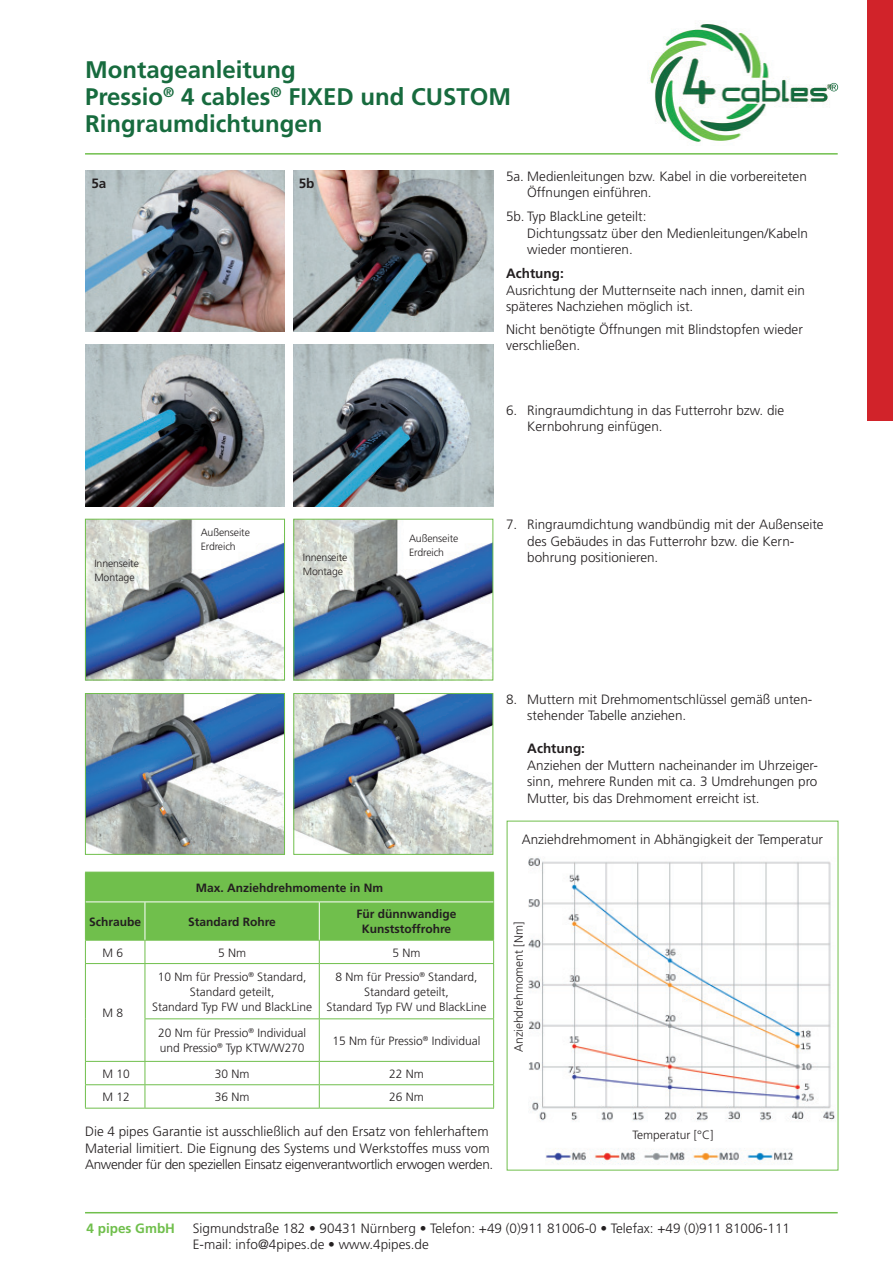
<style>
.page{position:relative;width:893px;height:1263px;background:#fff}
.page>*{position:absolute;margin:0;border:0;box-sizing:border-box;transform-origin:0 0}
.t1{font:700 24px/27px "Frutiger";color:#176b3e}
.t2{font:300 13.5px/16.5px "Frutiger";color:#231f20}
.t3{font:700 13.5px "Frutiger";color:#231f20}
.t4{font:700 13.5px "Frutiger";color:#70bf4c}
.t5{font:300 12px/15px "Frutiger";color:#231f20;text-align:center}
.t6{font:700 12px/15px "Frutiger";color:#231f20;text-align:center}
.t7{font:300 10.5px/13.5px "Frutiger";letter-spacing:-.01em;color:#231f20}
</style>
<div class="page">
<img style="left:647px;top:23px;width:187px;height:119px">
<hr style="left:85px;top:1212px;width:753px;height:1px;background:#70bf4c">
<hr style="left:85px;top:153px;width:753px;height:2px;background:#70bf4c">
<svg style="left:830px;top:83px;width:8px;height:8px"></svg>
<svg style="left:85px;top:872px;width:409px;height:91px"></svg>
<hr style="left:85px;top:963px;width:60px;height:1px;background:#70bf4c">
<hr style="left:85px;top:964px;width:1px;height:55px;background:#70bf4c">
<hr style="left:85px;top:1019px;width:1px;height:42px;background:#70bf4c">
<hr style="left:145px;top:963px;width:174px;height:1px;background:#70bf4c">
<hr style="left:145px;top:964px;width:1px;height:54px;background:#70bf4c">
<hr style="left:319px;top:963px;width:175px;height:1px;background:#70bf4c">
<hr style="left:319px;top:964px;width:1px;height:54px;background:#70bf4c">
<hr style="left:493px;top:964px;width:1px;height:54px;background:#70bf4c">
<hr style="left:145px;top:1018px;width:174px;height:1px;background:#70bf4c">
<hr style="left:145px;top:1019px;width:1px;height:42px;background:#70bf4c">
<hr style="left:319px;top:1018px;width:175px;height:1px;background:#70bf4c">
<hr style="left:319px;top:1019px;width:1px;height:42px;background:#70bf4c">
<hr style="left:493px;top:1019px;width:1px;height:42px;background:#70bf4c">
<hr style="left:85px;top:1061px;width:60px;height:1px;background:#70bf4c">
<hr style="left:145px;top:1061px;width:174px;height:1px;background:#70bf4c">
<hr style="left:319px;top:1061px;width:175px;height:1px;background:#70bf4c">
<hr style="left:85px;top:1084px;width:60px;height:1px;background:#70bf4c">
<svg style="left:85px;top:1062px;width:1px;height:46px"></svg>
<hr style="left:145px;top:1084px;width:174px;height:1px;background:#70bf4c">
<svg style="left:145px;top:1062px;width:1px;height:46px"></svg>
<hr style="left:319px;top:1084px;width:175px;height:1px;background:#70bf4c">
<svg style="left:319px;top:1062px;width:1px;height:46px"></svg>
<svg style="left:493px;top:1062px;width:1px;height:46px"></svg>
<hr style="left:85px;top:1108px;width:60px;height:1px;background:#70bf4c">
<hr style="left:145px;top:1108px;width:174px;height:1px;background:#70bf4c">
<hr style="left:319px;top:1108px;width:175px;height:1px;background:#70bf4c">
<hr style="left:86px;top:901px;width:59px;height:1px;background:#fff">
<hr style="left:145px;top:901px;width:174px;height:1px;background:#fff">
<hr style="left:145px;top:902px;width:1px;height:38px;background:#fff">
<hr style="left:319px;top:901px;width:174px;height:1px;background:#fff">
<hr style="left:319px;top:902px;width:1px;height:38px;background:#fff">
<img style="left:87px;top:521px;width:196px;height:157px">
<div style="left:85px;top:519px;width:200px;height:161px;border:1px solid #70bf4c"></div>
<img style="left:295px;top:521px;width:196px;height:157px">
<div style="left:293px;top:519px;width:200px;height:161px;border:1px solid #70bf4c"></div>
<img style="left:87px;top:695px;width:196px;height:158px">
<div style="left:85px;top:693px;width:200px;height:162px;border:1px solid #70bf4c"></div>
<img style="left:295px;top:695px;width:196px;height:158px">
<div style="left:293px;top:693px;width:200px;height:162px;border:1px solid #70bf4c"></div>
<img style="left:85px;top:344px;width:200px;height:162px">
<img style="left:293px;top:344px;width:200px;height:162px">
<img style="left:85px;top:170px;width:200px;height:162px">
<img style="left:293px;top:170px;width:200px;height:162px">
<div style="left:867px;top:0;width:26px;height:421px;background:#d1232a"></div>
<img style="left:511px;top:822px;width:328px;height:349px">
<h1 class="t1" style="left:85px;top:56px;width:428px">Montageanleitung<br>Pressio<sup>®</sup> 4 cables<sup>®</sup> FIXED und CUSTOM<br>Ringraumdichtungen</h1>
<p class="t3" style="left:91px;top:175px;width:17px">5a</p>
<p class="t3" style="left:299px;top:175px;width:17px">5b</p>
<p class="t7" style="left:94px;top:557px;width:46px">Innenseite<br>Montage</p>
<p class="t7" style="left:201px;top:526px;width:51px">Außenseite<br>Erdreich</p>
<p class="t7" style="left:303px;top:551px;width:46px">Innenseite<br>Montage</p>
<p class="t7" style="left:409px;top:532px;width:51px">Außenseite<br>Erdreich</p>
<p class="t2" style="left:527px;top:168px;width:281px;text-indent:-21px">5a. Medienleitungen bzw. Kabel in die vorbereiteten<br>Öffnungen einführen.</p>
<p class="t2" style="left:527px;top:208px;width:282px;text-indent:-21px">5b. Typ BlackLine geteilt:<br>Dichtungssatz über den Medienleitungen/Kabeln wieder montieren.</p>
<p class="t3" style="left:506px;top:266px;width:59px">Achtung:</p>
<p class="t2" style="left:506px;top:282px;width:300px">Ausrichtung der Mutternseite nach innen, damit ein späteres Nachziehen möglich ist.</p>
<p class="t2" style="left:506px;top:321px;width:298px">Nicht benötigte Öffnungen mit Blindstopfen wieder verschließen.</p>
<p class="t2" style="left:527px;top:402px;width:259px;text-indent:-21px">6. Ringraumdichtung in das Futterrohr bzw. die<br>Kernbohrung einfügen.</p>
<p class="t2" style="left:527px;top:516px;width:298px;text-indent:-21px">7. Ringraumdichtung wandbündig mit der Außenseite des Gebäudes in das Futterrohr bzw. die Kern&shy;bohrung positionieren.</p>
<p class="t6" style="left:196px;top:880px;width:189px">Max. Anziehdrehmomente in Nm</p>
<p class="t6" style="left:89px;top:914px;width:54px">Schraube</p>
<p class="t6" style="left:188px;top:914px;width:89px">Standard Rohre</p>
<p class="t6" style="left:356px;top:906px;width:102px">Für dünnwandige<br>Kunststoffrohre</p>
<p class="t5" style="left:102px;top:945px;width:22px">M 6</p>
<p class="t5" style="left:218px;top:945px;width:30px">5 Nm</p>
<p class="t5" style="left:392px;top:945px;width:30px">5 Nm</p>
<p class="t5" style="left:102px;top:1005px;width:22px">M 8</p>
<p class="t5" style="left:152px;top:969px;width:161px">10 Nm für Pressio<sup>®</sup> Standard,<br>Standard geteilt,<br>Standard Typ FW und BlackLine</p>
<p class="t5" style="left:327px;top:969px;width:161px">8 Nm für Pressio<sup>®</sup> Standard,<br>Standard geteilt,<br>Standard Typ FW und BlackLine</p>
<p class="t5" style="left:158px;top:1026px;width:150px;text-align:left">20 Nm für Pressio<sup>®</sup> Individual und Pressio<sup>®</sup> Typ KTW/W270</p>
<p class="t5" style="left:332px;top:1033px;width:150px">15 Nm für Pressio<sup>®</sup> Individual</p>
<p class="t5" style="left:102px;top:1066px;width:29px">M 10</p>
<p class="t5" style="left:215px;top:1066px;width:36px">30 Nm</p>
<p class="t5" style="left:389px;top:1066px;width:36px">22 Nm</p>
<p class="t5" style="left:102px;top:1089px;width:29px">M 12</p>
<p class="t5" style="left:215px;top:1089px;width:36px">36 Nm</p>
<p class="t5" style="left:389px;top:1089px;width:36px">26 Nm</p>
<p class="t2" style="left:85px;top:1123px;width:410px">Die 4 pipes Garantie ist ausschließlich auf den Ersatz von fehlerhaftem<br>Material limitiert. Die Eignung des Systems und Werkstoffes muss vom<br>Anwender für den speziellen Einsatz eigenverantwortlich erwogen werden.</p>
<p class="t2" style="left:527px;top:691px;width:287px;text-indent:-21px">8. Muttern mit Drehmomentschlüssel gemäß unten&shy;stehender Tabelle anziehen.</p>
<p class="t3" style="left:527px;top:741px;width:59px">Achtung:</p>
<p class="t2" style="left:527px;top:757px;width:292px;text-align:justify">Anziehen der Muttern nacheinander im Uhrzeiger&shy;sinn, mehrere Runden mit ca. 3 Umdrehungen pro Mutter, bis das Drehmoment erreicht ist.</p>
<p class="t2" style="left:522px;top:831px;width:303px">Anziehdrehmoment in Abhängigkeit der Temperatur</p>
<p class="t5" style="left:511px;top:1052px;width:131px;rotate:-90deg">Anziehdrehmoment [Nm]</p>
<p class="t5" style="left:632px;top:1128px;width:82px">Temperatur [°C]</p>
<p class="t4" style="left:87px;top:1220px;width:90px">4 pipes GmbH</p>
<p class="t2" style="left:193px;top:1219px;width:599px">Sigmundstraße 182 • 90431 Nürnberg • Telefon: +49 (0)911 81006-0 • Telefax: +49 (0)911 81006-111<br>E-mail: info@4pipes.de • www.4pipes.de</p>
</div>
